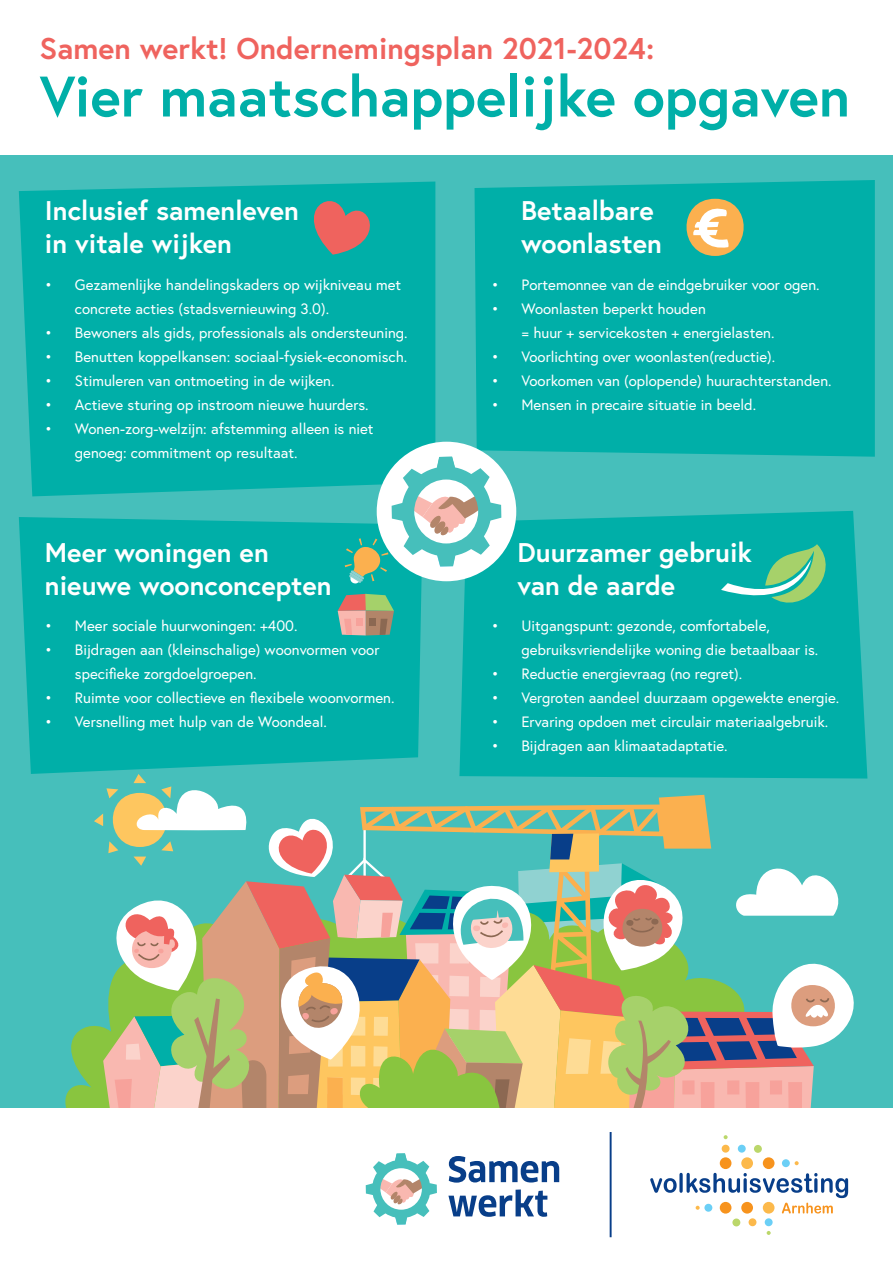
<style>
.page{position:relative;width:893px;height:1263px;background:#fff}
.page>*{position:absolute;margin:0;border:0;box-sizing:border-box;transform-origin:0 0}
.t1{font:700 57px "Europa";color:#00afa8}
.t2{font:700 30px "Europa";color:#ef635e}
.t3{font:700 27px/32.4px "Europa";color:#fff}
.t4{font:15px/24px "Europa";color:#fff}
</style>
<div class="page">
<div style="left:0;top:155px;width:893px;height:952px;background:#46bfbb"></div>
<div style="left:459px;top:511px;width:408px;height:263px;background:#00afa8"></div>
<div style="left:19px;top:517px;width:403px;height:257px;background:#00afa8"></div>
<div style="left:475px;top:180px;width:400px;height:277px;background:#00afa8"></div>
<div style="left:19px;top:182px;width:416px;height:314px;background:#00afa8"></div>
<svg style="left:721px;top:544px;width:123px;height:75px;background:#2fbaa0"></svg>
<svg style="left:46px;top:1026px;width:48px;height:82px"></svg>
<svg style="left:94px;top:774px;width:778px;height:334px"></svg>
<div style="left:720px;top:1157px;width:11px;height:12px;background:#f7931d;border-radius:50%"></div>
<div style="left:741px;top:1157px;width:12px;height:12px;background:#fcb94b;border-radius:50%"></div>
<div style="left:763px;top:1157px;width:11px;height:12px;background:#f7931d;border-radius:50%"></div>
<svg style="left:795px;top:1161px;width:4px;height:4px"></svg>
<div style="left:782px;top:1159px;width:8px;height:8px;background:#6bcff6;border-radius:50%"></div>
<div style="left:722px;top:1145px;width:8px;height:7px;background:#fcb94b;border-radius:50%"></div>
<div style="left:738px;top:1145px;width:8px;height:7px;background:#6bcff6;border-radius:50%"></div>
<div style="left:754px;top:1145px;width:8px;height:8px;background:#bbd76a;border-radius:50%"></div>
<svg style="left:724px;top:1135px;width:4px;height:4px"></svg>
<div style="left:749px;top:1218px;width:7px;height:8px;background:#fcb94b;border-radius:50%"></div>
<div style="left:765px;top:1218px;width:8px;height:8px;background:#6bcff6;border-radius:50%"></div>
<div style="left:732px;top:1218px;width:8px;height:8px;background:#bbd76a;border-radius:50%"></div>
<svg style="left:767px;top:1231px;width:4px;height:4px"></svg>
<svg style="left:650px;top:1173px;width:198px;height:40px"></svg>
<hr style="left:610px;top:1132px;width:2px;height:105px;background:#083e89">
<svg style="left:366px;top:1153px;width:71px;height:71px"></svg>
<svg style="left:449px;top:1156px;width:110px;height:26px"></svg>
<svg style="left:448px;top:1189px;width:99px;height:28px"></svg>
<div style="left:377px;top:442px;width:139px;height:139px;background:#fff;border-radius:50%"></div>
<svg style="left:287px;top:183px;width:106px;height:72px;background:#419a94"></svg>
<svg style="left:676px;top:199px;width:78px;height:57px;background:#93bb8e"></svg>
<svg style="left:338px;top:594px;width:56px;height:41px;background:#b49c80"></svg>
<div style="left:369px;top:619px;width:6px;height:7px;background:#8b6852"></div>
<svg style="left:345px;top:457px;width:156px;height:129px"></svg>
<h2 class="t2" style="left:40px;top:29px;width:616px">Samen werkt! Ondernemingsplan 2021-2024:</h2>
<h1 class="t1" style="left:40px;top:58px;width:812px">Vier maatschappelijke opgaven</h1>
<h3 class="t3" style="left:45px;top:194px;width:255px">Inclusief samenleven in vitale wijken</h3>
<p class="t4" style="left:75px;top:272px;width:334px">Gezamenlijke handelingskaders op wijkniveau met concrete acties (stadsvernieuwing 3.0).<br>Bewoners als gids, professionals als ondersteuning.<br>Benutten koppelkansen: sociaal-fysiek-economisch.<br>Stimuleren van ontmoeting in de wijken.<br>Actieve sturing op instroom nieuwe huurders.<br>Wonen-zorg-welzijn: afstemming alleen is niet genoeg: commitment op resultaat.</p>
<p class="t4" style="left:45px;top:272px;width:9px">•</p>
<p class="t4" style="left:45px;top:320px;width:9px;text-align:justify">• • • • •</p>
<h3 class="t3" style="left:45px;top:536px;width:288px">Meer woningen en nieuwe woonconcepten</h3>
<p class="t4" style="left:75px;top:614px;width:321px">Meer sociale huurwoningen: +400.<br>Bijdragen aan (kleinschalige) woonvormen voor specifieke zorgdoelgroepen.<br>Ruimte voor collectieve en flexibele woonvormen.<br>Versnelling met hulp van de Woondeal.</p>
<p class="t4" style="left:45px;top:614px;width:9px">• •</p>
<p class="t4" style="left:45px;top:686px;width:9px">• •</p>
<p class="t4" style="left:491px;top:272px;width:9px">• •</p>
<p class="t4" style="left:491px;top:344px;width:9px;text-align:justify">• • •</p>
<h3 class="t3" style="left:521px;top:194px;width:142px">Betaalbare woonlasten</h3>
<p class="t4" style="left:521px;top:272px;width:312px">Portemonnee van de eindgebruiker voor ogen.<br>Woonlasten beperkt houden<br>= huur + servicekosten + energielasten.<br>Voorlichting over woonlasten(reductie).<br>Voorkomen van (oplopende) huurachterstanden.<br>Mensen in precaire situatie in beeld.</p>
<p class="t4" style="left:491px;top:614px;width:9px">•</p>
<p class="t4" style="left:491px;top:662px;width:9px;text-align:justify">• • • •</p>
<h3 class="t3" style="left:518px;top:536px;width:236px">Duurzamer gebruik van de aarde</h3>
<p class="t4" style="left:521px;top:614px;width:319px">Uitgangspunt: gezonde, comfortabele, gebruiksvriendelijke woning die betaalbaar is.<br>Reductie energievraag (no regret).<br>Vergroten aandeel duurzaam opgewekte energie.<br>Ervaring opdoen met circulair materiaalgebruik.<br>Bijdragen aan klimaatadaptatie.</p>
</div>
